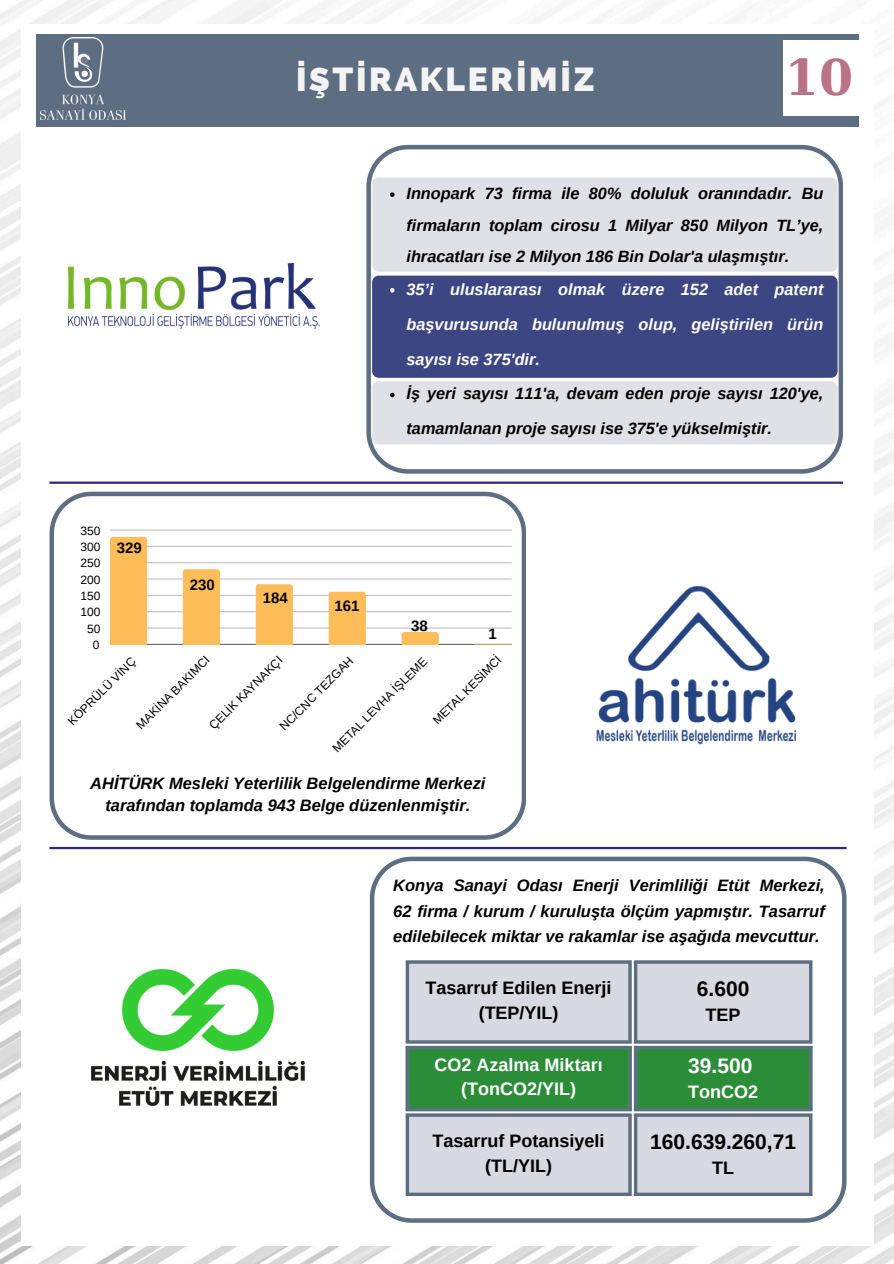
<style>
.page{position:relative;width:894px;height:1264px;background:#fff}
.page>*{position:absolute;margin:0;border:0;box-sizing:border-box;transform-origin:0 0}
.t1{font:700 49.05px "DejaVu Serif";color:#b97286}
.t2{font:800 33.3px "Raleway";letter-spacing:.08em;color:#f4f4f4}
.t3{font:700 21px "Arimo";color:#000}
.t4{font:700 21px "Arimo";color:#fff}
.t5{font:700 18px/24.8px "Arimo";color:#000;text-align:center}
.t6{font:700 18px/24.8px "Arimo";color:#fff;text-align:center}
.t7{font:italic 700 16.5px/25.8px "Arimo";color:#000;text-align:center}
.t8{font:italic 700 16.35px/31.5px "Arimo";color:#000;text-align:justify}
.t9{font:italic 700 16.35px/34.8px "Arimo";color:#fff;text-align:justify}
.t10{font:700 15px "Arimo";color:#000}
.t11{font:12px "Arimo";color:#000}
</style>
<div class="page">
<img style="left:0;top:0;width:893px;height:1263px">
<div style="left:21px;top:24px;width:852px;height:1221px;background:#fff"></div>
<div style="left:36px;top:34px;width:821px;height:92px;background:#5d6d82"></div>
<img style="left:68px;top:263px;width:252px;height:66px">
<svg style="left:366px;top:145px;width:476px;height:328px"></svg>
<img style="left:596px;top:585px;width:200px;height:160px">
<svg style="left:49px;top:491px;width:476px;height:348px"></svg>
<hr style="left:110px;top:644px;width:401px;height:1px;background:#000;opacity:.6">
<hr style="left:110px;top:627px;width:401px;height:1px;background:#dfdfdf">
<hr style="left:110px;top:611px;width:401px;height:1px;background:#c9c9c9">
<hr style="left:110px;top:595px;width:401px;height:1px;background:#c3c3c3">
<hr style="left:110px;top:578px;width:401px;height:1px;background:#dedede">
<hr style="left:110px;top:562px;width:401px;height:1px;background:#c8c8c8">
<hr style="left:110px;top:546px;width:401px;height:1px;background:#c4c4c4">
<hr style="left:110px;top:529px;width:401px;height:1px;background:#ddd">
<div style="left:110px;top:537px;width:37px;height:107px;background:#ffbd59"></div>
<div style="left:183px;top:569px;width:37px;height:75px;background:#ffbd59"></div>
<div style="left:256px;top:584px;width:37px;height:60px;background:#ffbd59"></div>
<svg style="left:328px;top:591px;width:38px;height:53px;background:#febf5f"></svg>
<svg style="left:401px;top:632px;width:37px;height:12px"></svg>
<svg style="left:474px;top:644px;width:37px;height:1px"></svg>
<svg style="left:370px;top:856px;width:475px;height:366px"></svg>
<img style="left:91px;top:968px;width:214px;height:139px">
<div style="left:405px;top:960px;width:407px;height:235px;background:#d7dae0"></div>
<div style="left:409px;top:1045px;width:399px;height:66px;background:#2c8d39"></div>
<svg style="left:405px;top:963px;width:4px;height:77px"></svg>
<hr style="left:628px;top:963px;width:3px;height:77px;background:#5d6d82">
<hr style="left:405px;top:960px;width:226px;height:3px;background:#5d6d82">
<hr style="left:405px;top:1040px;width:226px;height:3px;background:#5d6d82">
<svg style="left:633px;top:963px;width:4px;height:77px"></svg>
<svg style="left:808px;top:963px;width:4px;height:77px"></svg>
<hr style="left:633px;top:960px;width:179px;height:3px;background:#5d6d82">
<hr style="left:633px;top:1040px;width:179px;height:3px;background:#5d6d82">
<svg style="left:405px;top:1049px;width:4px;height:58px"></svg>
<hr style="left:628px;top:1049px;width:3px;height:58px;background:#5d6d82">
<svg style="left:405px;top:1045px;width:226px;height:4px"></svg>
<svg style="left:405px;top:1107px;width:226px;height:4px"></svg>
<svg style="left:633px;top:1049px;width:4px;height:58px"></svg>
<svg style="left:808px;top:1049px;width:4px;height:58px"></svg>
<svg style="left:633px;top:1045px;width:179px;height:4px"></svg>
<svg style="left:633px;top:1107px;width:179px;height:4px"></svg>
<svg style="left:405px;top:1116px;width:4px;height:76px"></svg>
<hr style="left:628px;top:1116px;width:3px;height:76px;background:#5d6d82">
<hr style="left:405px;top:1113px;width:226px;height:3px;background:#5d6d82">
<hr style="left:405px;top:1192px;width:226px;height:3px;background:#5d6d82">
<svg style="left:633px;top:1116px;width:4px;height:76px"></svg>
<svg style="left:808px;top:1116px;width:4px;height:76px"></svg>
<hr style="left:633px;top:1113px;width:179px;height:3px;background:#5d6d82">
<hr style="left:633px;top:1192px;width:179px;height:3px;background:#5d6d82">
<div style="left:372px;top:177px;width:465px;height:95px;background:#dfe1e6;border-radius:7px"></div>
<div style="left:372px;top:381px;width:465px;height:63px;background:#dfe1e6;border-radius:7px"></div>
<div style="left:372px;top:275px;width:465px;height:103px;background:#3b4683;border-radius:7px"></div>
<svg style="left:390px;top:192px;width:4px;height:5px"></svg>
<svg style="left:390px;top:288px;width:4px;height:4px"></svg>
<svg style="left:390px;top:393px;width:4px;height:4px"></svg>
<hr style="left:49px;top:481px;width:793px;height:3px;background:#312783">
<hr style="left:49px;top:847px;width:797px;height:2px;background:#312783">
<div style="left:783px;top:40px;width:75px;height:76px;background:#fff"></div>
<img style="left:41px;top:37px;width:84px;height:82px">
<p class="t2" style="left:296px;top:60px;width:300px">İŞTİRAKLERİMİZ</p>
<p class="t1" style="left:784px;top:49px;width:70px">10</p>
<p class="t11" style="left:80px;top:523px;width:22px">350</p>
<p class="t11" style="left:80px;top:540px;width:22px">300</p>
<p class="t11" style="left:80px;top:556px;width:22px">250</p>
<p class="t11" style="left:80px;top:572px;width:22px">200</p>
<p class="t11" style="left:80px;top:589px;width:22px">150</p>
<p class="t11" style="left:80px;top:605px;width:22px">100</p>
<p class="t11" style="left:87px;top:621px;width:15px">50</p>
<p class="t11" style="left:93px;top:638px;width:8px">0</p>
<p class="t10" style="left:117px;top:539px;width:27px">329</p>
<p class="t10" style="left:190px;top:576px;width:27px">230</p>
<p class="t8" style="left:406px;top:178px;width:418px">Innopark 73 firma ile 80% doluluk oranındadır. Bu firmaların toplam cirosu 1 Milyar 850 Milyon TL’ye, ihracatları ise 2 Milyon 186 Bin Dolar'a ulaşmıştır.</p>
<p class="t9" style="left:406px;top:272px;width:418px">35’i uluslararası olmak üzere 152 adet patent başvurusunda bulunulmuş olup, geliştirilen ürün sayısı ise 375'dir.</p>
<p class="t8" style="left:406px;top:376px;width:418px;line-height:34.8px">İş yeri sayısı 111'a, devam eden proje sayısı 120'ye, tamamlanan proje sayısı ise 375'e yükselmiştir.</p>
<p class="t10" style="left:263px;top:589px;width:27px">184</p>
<p class="t10" style="left:334px;top:598px;width:27px">161</p>
<p class="t10" style="left:411px;top:617px;width:18px">38</p>
<p class="t10" style="left:488px;top:625px;width:10px">1</p>
<p class="t11" style="left:330px;top:745px;width:129px;rotate:-45deg">METAL LEVHA İŞLEME</p>
<p class="t11" style="left:430px;top:717px;width:93px;rotate:-45deg">METAL KESİMCİ</p>
<p class="t11" style="left:65px;top:718px;width:91px;rotate:-45deg">KÖPRÜLÜ VİNÇ</p>
<p class="t11" style="left:134px;top:722px;width:99px;rotate:-45deg">MAKİNA BAKIMCI</p>
<p class="t11" style="left:206px;top:722px;width:99px;rotate:-45deg">ÇELİK KAYNAKÇI</p>
<p class="t11" style="left:277px;top:723px;width:100px;rotate:-45deg">NC/CNC TEZGAH</p>
<p class="t7" style="left:90px;top:772px;width:396px;line-height:22.5px">AHİTÜRK Mesleki Yeterlilik Belgelendirme Merkezi tarafından toplamda 943 Belge düzenlenmiştir.</p>
<p class="t7" style="left:393px;top:872px;width:433px;text-align:justify">Konya Sanayi Odası Enerji Verimliliği Etüt Merkezi, 62 firma / kurum / kuruluşta ölçüm yapmıştır. Tasarruf edilebilecek miktar ve rakamlar ise aşağıda mevcuttur.</p>
<p class="t5" style="left:425px;top:975px;width:187px">Tasarruf Edilen Enerji (TEP/YIL)</p>
<p class="t3" style="left:696px;top:977px;width:54px">6.600</p>
<p class="t5" style="left:705px;top:1002px;width:36px">TEP</p>
<p class="t6" style="left:434px;top:1052px;width:169px">CO2 Azalma Miktarı (TonCO2/YIL)</p>
<h2 class="t4" style="left:688px;top:1053px;width:66px">39.500</h2>
<h2 class="t6" style="left:688px;top:1078px;width:71px">TonCO2</h2>
<h2 class="t5" style="left:432px;top:1128px;width:173px">Tasarruf Potansiyeli (TL/YIL)</h2>
<h2 class="t3" style="left:650px;top:1130px;width:147px">160.639.260,71</h2>
<p class="t5" style="left:712px;top:1155px;width:23px">TL</p>
</div>
